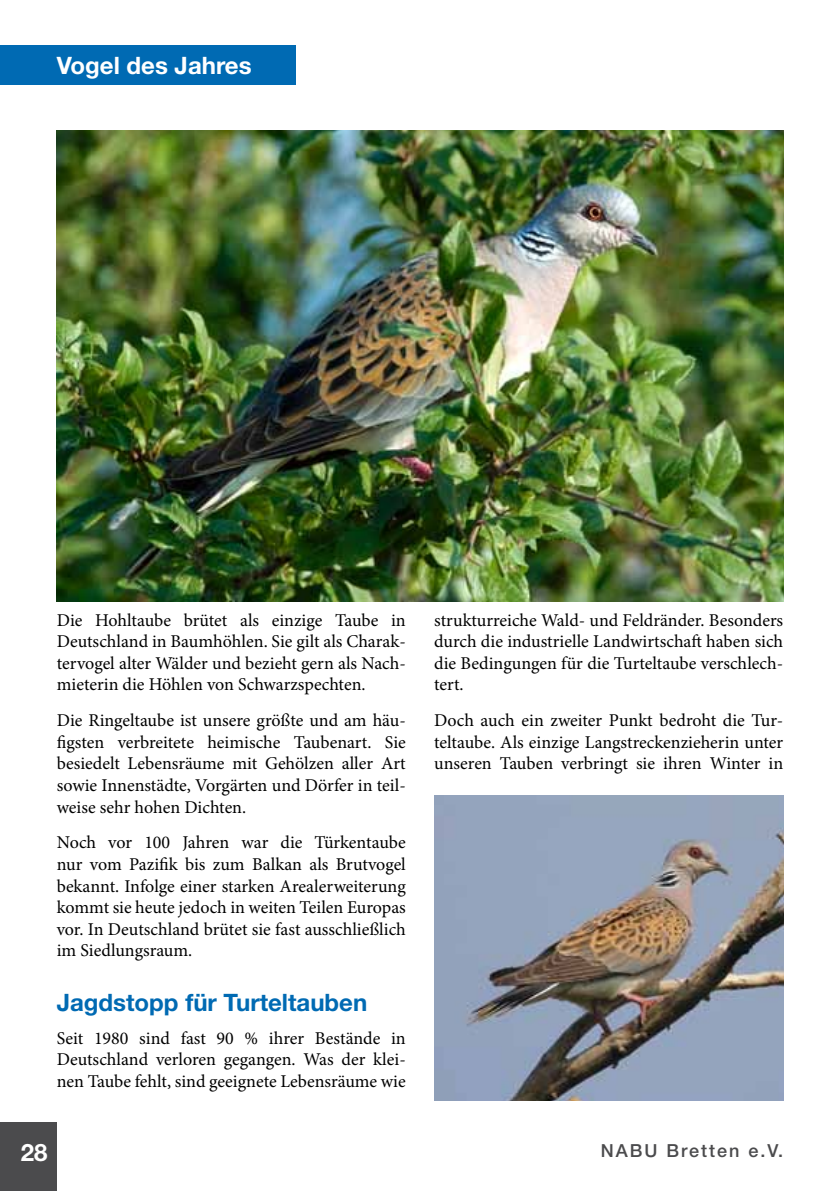
<style>
.page{position:relative;width:840px;height:1191px;background:#fff}
.page>*{position:absolute;margin:0;border:0;box-sizing:border-box;transform-origin:0 0}
.t1{font:700 24px "Helvetica Neue LT Std";color:#006ab3}
.t2{font:700 24px "Helvetica Neue LT Std";color:#fff}
.t3{font:18px/21.6px "Minion Pro";color:#000;text-align:justify}
.t4{font:500 18px "Helvetica Neue LT Std";letter-spacing:.11em;color:#4b4b4d}
</style>
<div class="page">
<div style="left:0;top:1123px;width:57px;height:68px;background:#4b4b4d"></div>
<div style="left:0;top:45px;width:295px;height:40px;background:#006ab3"></div>
<img style="left:57px;top:130px;width:725px;height:471px">
<img style="left:434px;top:796px;width:348px;height:304px">
<h1 class="t2" style="left:57px;top:50px;width:196px">Vogel des Jahres</h1>
<p class="t3" style="left:57px;top:609px;width:350px">Die Hohltaube brütet als einzige Taube in Deutschland in Baumhöhlen. Sie gilt als Charak&shy;tervogel alter Wälder und bezieht gern als Nach&shy;mieterin die Höhlen von Schwarzspechten.</p>
<p class="t3" style="left:57px;top:709px;width:350px">Die Ringeltaube ist unsere größte und am häu&shy;figsten verbreitete heimische Taubenart. Sie besiedelt Lebensräume mit Gehölzen aller Art sowie Innenstädte, Vorgärten und Dörfer in teil&shy;weise sehr hohen Dichten.</p>
<p class="t3" style="left:57px;top:832px;width:350px">Noch vor 100 Jahren war die Türkentaube nur vom Pazifik bis zum Balkan als Brutvogel bekannt. Infolge einer starken Arealerweiterung kommt sie heute jedoch in weiten Teilen Europas vor. In Deutschland brütet sie fast ausschließlich im Siedlungsraum.</p>
<h1 class="t1" style="left:57px;top:987px;width:312px">Jagdstopp für Turteltauben</h1>
<p class="t3" style="left:57px;top:1027px;width:350px">Seit 1980 sind fast 90 % ihrer Bestände in Deutschland verloren gegangen. Was der klei&shy;nen Taube fehlt, sind geeignete Lebensräume wie</p>
<p class="t3" style="left:434px;top:609px;width:350px">strukturreiche Wald- und Feldränder. Besonders durch die industrielle Landwirtschaft haben sich die Bedingungen für die Turteltaube verschlech&shy;tert.</p>
<p class="t3" style="left:434px;top:709px;width:350px">Doch auch ein zweiter Punkt bedroht die Tur&shy;teltaube. Als einzige Langstreckenzieherin unter unseren Tauben verbringt sie ihren Winter in</p>
<h1 class="t2" style="left:21px;top:1138px;width:28px">28</h1>
<p class="t4" style="left:600px;top:1139px;width:184px">NABU Bretten e.V.</p>
</div>
